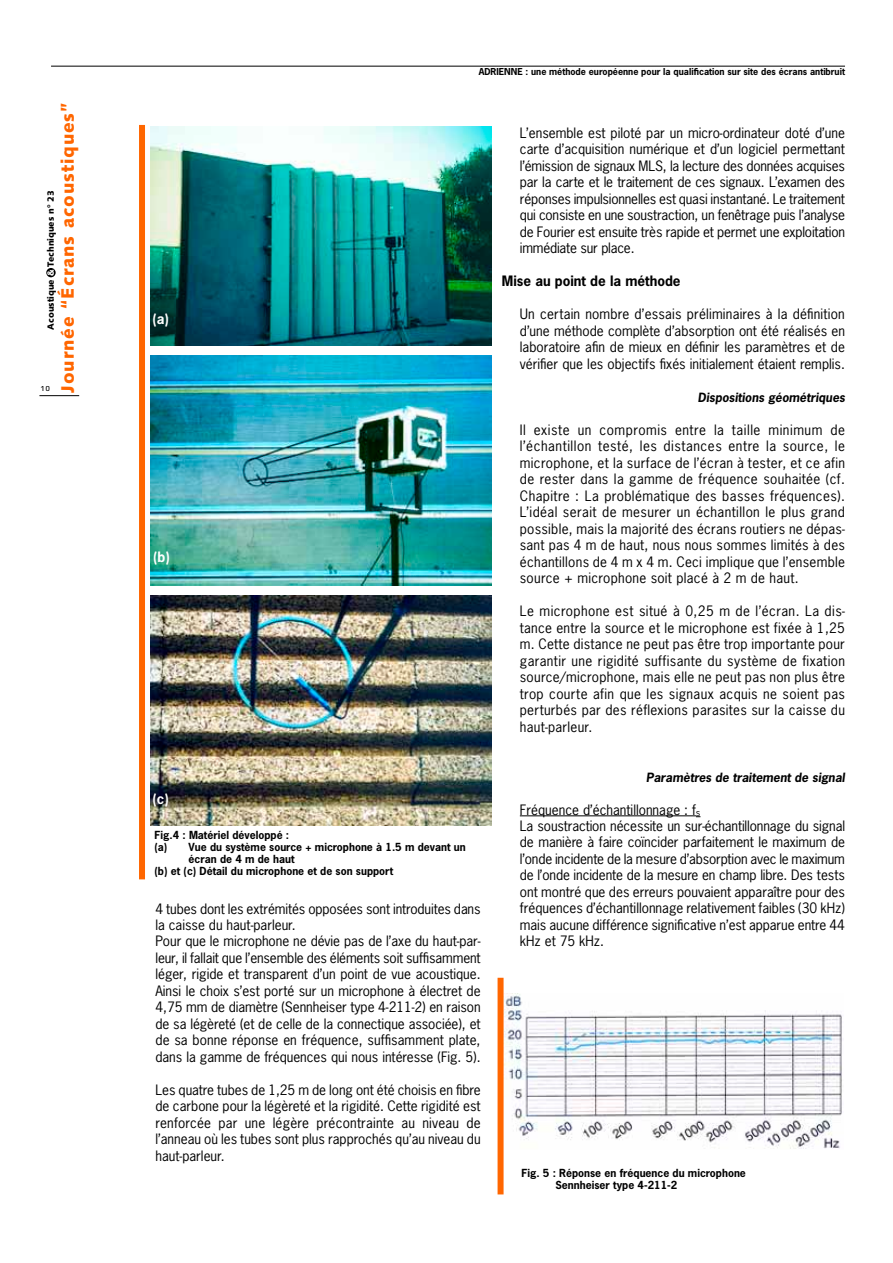
<style>
.page{position:relative;width:893px;height:1263px;background:#fff}
.page>*{position:absolute;margin:0;border:0;box-sizing:border-box;transform-origin:0 0}
.t1{font:900 18px "Syntax";letter-spacing:.05em;color:#f60}
.t2{font:13.5px/16.5px "News Gothic";letter-spacing:-.005em;color:#000;text-align:justify}
.t3{font:700 13.5px "News Gothic";color:#000}
.t4{font:700 13.5px "News Gothic";color:#fff}
.t5{font:italic 700 12px "News Gothic";color:#000}
.t6{font:700 10.5px/12px "News Gothic";color:#000}
.t7{font:700 9px "News Gothic";color:#000}
.t8{font:900 9px "Syntax";color:#000}
.t9{font:6.9px "OCRB";color:#000;scale:1.08 1}
.s1{color:#fff}
</style>
<div class="page">
<hr style="left:520px;top:816px;width:176px;height:1px;background:#000">
<hr style="left:51px;top:66px;width:794px;height:1px;background:#000">
<hr style="left:39px;top:395px;width:40px;height:1px;background:#000">
<div style="left:46px;top:268px;width:10px;height:9px;background:#000;border-radius:50%"></div>
<img style="left:151px;top:126px;width:340px;height:219px">
<img style="left:151px;top:355px;width:340px;height:230px">
<img style="left:151px;top:595px;width:340px;height:231px">
<img style="left:503px;top:993px;width:339px;height:156px">
<div style="left:497px;top:978px;width:6px;height:216px;background:#f60"></div>
<div style="left:139px;top:125px;width:6px;height:754px;background:#f60"></div>
<h1 class="t1" style="left:60px;top:393px;width:291px;rotate:-90deg">Journée “Écrans acoustiques”</h1>
<p class="t8" style="left:47px;top:330px;width:141px;rotate:-90deg">Acoustique <span class="s1">&amp;</span> Techniques n° 23</p>
<p class="t9" style="left:40px;top:386px;width:11px">10</p>
<p class="t7" style="left:478px;top:68px;width:368px">ADRIENNE : une méthode européenne pour la qualification sur site des écrans antibruit</p>
<p class="t4" style="left:152px;top:314px;width:18px">(a)</p>
<p class="t4" style="left:153px;top:551px;width:18px">(b)</p>
<p class="t4" style="left:152px;top:793px;width:18px">(c)</p>
<p class="t6" style="left:154px;top:830px;width:136px">Fig.4 : Matériel développé :</p>
<p class="t6" style="left:154px;top:842px;width:312px">(a) Vue du système source + microphone à 1.5 m devant un</p>
<p class="t6" style="left:188px;top:854px;width:107px">écran de 4 m de haut</p>
<p class="t6" style="left:154px;top:866px;width:240px">(b) et (c) Détail du microphone et de son support</p>
<p class="t2" style="left:155px;top:901px;width:327px;text-align:left">4 tubes dont les extrémités opposées sont introduites dans la caisse du haut-parleur.<br>Pour que le microphone ne dévie pas de l’axe du haut-par&shy;leur, il fallait que l’ensemble des éléments soit suffisamment léger, rigide et transparent d’un point de vue acoustique.<br>Ainsi le choix s’est porté sur un microphone à électret de 4,75 mm de diamètre (Sennheiser type 4-211-2) en raison de sa légèreté (et de celle de la connectique associée), et de sa bonne réponse en fréquence, suffisamment plate, dans la gamme de fréquences qui nous intéresse (Fig. 5).</p>
<p class="t2" style="left:155px;top:1083px;width:327px">Les quatre tubes de 1,25 m de long ont été choisis en fibre de carbone pour la légèreté et la rigidité. Cette rigidité est renforcée par une légère précontrainte au niveau de l’anneau où les tubes sont plus rapprochés qu’au niveau du haut-parleur.</p>
<p class="t2" style="left:520px;top:126px;width:326px">L’ensemble est piloté par un micro-ordinateur doté d’une carte d’acquisition numérique et d’un logiciel permettant l’émission de signaux MLS, la lecture des données acquises par la carte et le traitement de ces signaux. L’examen des réponses impulsionnelles est quasi instantané. Le traitement qui consiste en une soustraction, un fenêtrage puis l’analyse de Fourier est ensuite très rapide et permet une exploitation immédiate sur place.</p>
<p class="t3" style="left:502px;top:276px;width:180px">Mise au point de la méthode</p>
<p class="t2" style="left:520px;top:307px;width:326px">Un certain nombre d’essais préliminaires à la définition d’une méthode complète d’absorption ont été réalisés en laboratoire afin de mieux en définir les paramètres et de vérifier que les objectifs fixés initialement étaient remplis.</p>
<p class="t5" style="left:697px;top:393px;width:149px">Dispositions géométriques</p>
<p class="t2" style="left:520px;top:423px;width:326px">Il existe un compromis entre la taille minimum de l’échantillon testé, les distances entre la source, le microphone, et la surface de l’écran à tester, et ce afin de rester dans la gamme de fréquence souhaitée (cf.<br>Chapitre : La problématique des basses fréquences).<br>L’idéal serait de mesurer un échantillon le plus grand possible, mais la majorité des écrans routiers ne dépas&shy;sant pas 4 m de haut, nous nous sommes limités à des échantillons de 4 m x 4 m. Ceci implique que l’ensemble source + microphone soit placé à 2 m de haut.</p>
<p class="t2" style="left:520px;top:604px;width:326px">Le microphone est situé à 0,25 m de l’écran. La dis&shy;tance entre la source et le microphone est fixée à 1,25 m. Cette distance ne peut pas être trop importante pour garantir une rigidité suffisante du système de fixation source/microphone, mais elle ne peut pas non plus être trop courte afin que les signaux acquis ne soient pas perturbés par des réflexions parasites sur la caisse du haut-parleur.</p>
<p class="t5" style="left:646px;top:772px;width:200px">Paramètres de traitement de signal</p>
<p class="t2" style="left:520px;top:802px;width:327px;text-align:left">Fréquence d’échantillonnage : f<sub>s<br></sub>La soustraction nécessite un sur-échantillonnage du signal de manière à faire coïncider parfaitement le maximum de l’onde incidente de la mesure d’absorption avec le maximum de l’onde incidente de la mesure en champ libre. Des tests ont montré que des erreurs pouvaient apparaître pour des fréquences d’échantillonnage relativement faibles (30 kHz) mais aucune différence significative n’est apparue entre 44 kHz et 75 kHz.</p>
<p class="t6" style="left:555px;top:1168px;width:192px;text-indent:-34px">Fig. 5 : Réponse en fréquence du microphone<br>Sennheiser type 4-211-2</p>
</div>
